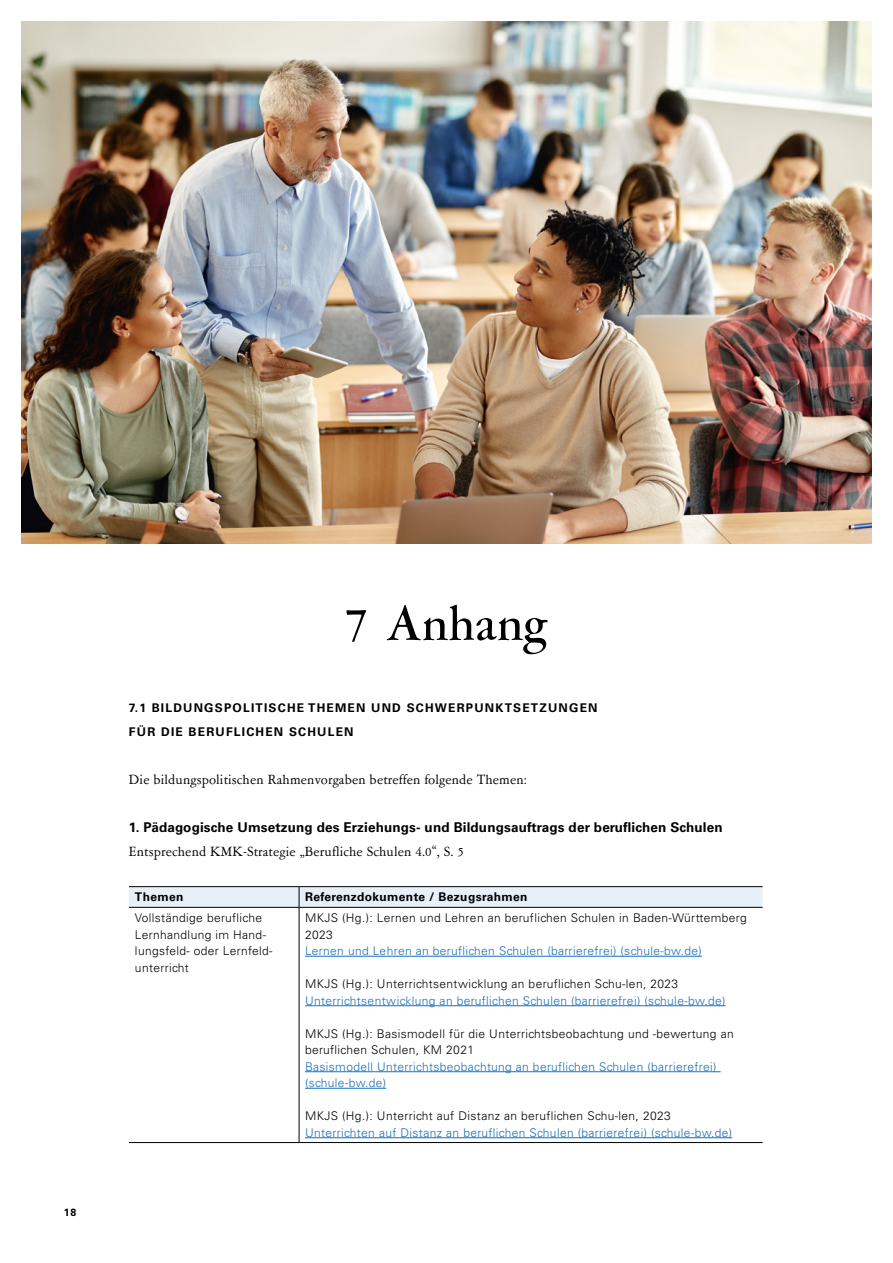
<style>
.page{position:relative;width:893px;height:1263px;background:#fff}
.page>*{position:absolute;margin:0;border:0;box-sizing:border-box;transform-origin:0 0}
.H-Tags_H1_Head36_innen_zent-_Inhalt{font:500 54px "Garamont Amst SHOP";letter-spacing:.02em;color:#000}
.p-Tags_p1_Copy_GarSB_reg{font:15px "Garamont Amst SBOP Rom";letter-spacing:.01em;color:#000}
.p-Tags_p1_Copy_GarSB_reg_ohne_Abstand{font:15px "Garamont Amst SBOP Rom";letter-spacing:.01em;color:#000}
.H-Tags_H3_Subhead_innen_Univers_Bold{font:700 13.5px "Univers LT Std";letter-spacing:.01em;color:#000}
.Tabellen_Zelle_tabelle_light{font:300 12px/16.5px "Univers LT Std";letter-spacing:.03em;color:#000}
.Tabellen_Zelle_tabelle_light-2{font:300 12px/16.5px "Univers LT Std";letter-spacing:.03em;color:#1a70b8}
.H-Tags_H2_Subhead_innen_Univers_Bold_Ver{font:700 12px "Univers LT Std";letter-spacing:.1em;color:#000}
.Tabellen_Kopf_tabelle_bold{font:700 12px "Univers LT Std";letter-spacing:.03em;color:#000}
.t1{font:700 10.5px "Univers LT Std";color:#000}
</style>
<div class="page">
<svg style="left:298px;top:908px;width:435px;height:234px"></svg>
<hr style="left:129px;top:886px;width:170px;height:1px;background:#000">
<hr style="left:299px;top:886px;width:464px;height:1px;background:#000">
<svg style="left:129px;top:887px;width:634px;height:20px;background:#e2ebf3"></svg>
<hr style="left:129px;top:907px;width:170px;height:1px;background:#000">
<hr style="left:299px;top:907px;width:464px;height:1px;background:#000">
<hr style="left:299px;top:908px;width:1px;height:234px;background:#000">
<hr style="left:129px;top:1142px;width:170px;height:1px;background:#000">
<hr style="left:299px;top:1142px;width:464px;height:1px;background:#000">
<hr style="left:305px;top:956px;width:397px;height:1px;background:#1a70b8">
<hr style="left:305px;top:1005px;width:421px;height:1px;background:#1a70b8">
<hr style="left:305px;top:1071px;width:416px;height:1px;background:#1a70b8">
<hr style="left:305px;top:1088px;width:81px;height:1px;background:#1a70b8">
<hr style="left:305px;top:1137px;width:427px;height:1px;background:#1a70b8">
<img style="left:21px;top:21px;width:851px;height:523px">
<p class="t1" style="left:64px;top:1206px;width:14px">18</p>
<h1 class="H-Tags_H1_Head36_innen_zent-_Inhalt" style="left:346px;top:597px;width:203px">7 Anhang</h1>
<h2 class="H-Tags_H2_Subhead_innen_Univers_Bold_Ver" style="left:129px;top:701px;width:470px">7.1 BILDUNGSPOLITISCHE THEMEN UND SCHWERPUNKTSETZUNGEN</h2>
<h2 class="H-Tags_H2_Subhead_innen_Univers_Bold_Ver" style="left:129px;top:725px;width:226px">FÜR DIE BERUFLICHEN SCHULEN</h2>
<p class="p-Tags_p1_Copy_GarSB_reg" style="left:129px;top:772px;width:399px">Die bildungspolitischen Rahmenvorgaben betreffen folgende Themen:</p>
<h3 class="H-Tags_H3_Subhead_innen_Univers_Bold" style="left:129px;top:819px;width:595px">1. Pädagogische Umsetzung des Erziehungs- und Bildungsauftrags der beruflichen Schulen</h3>
<p class="p-Tags_p1_Copy_GarSB_reg_ohne_Abstand" style="left:129px;top:844px;width:336px">Entsprechend KMK-Strategie „Berufliche Schulen 4.0“, S. 5</p>
<p class="Tabellen_Kopf_tabelle_bold" style="left:135px;top:890px;width:50px">Themen</p>
<p class="Tabellen_Kopf_tabelle_bold" style="left:305px;top:890px;width:224px">Referenzdokumente / Bezugsrahmen</p>
<p class="Tabellen_Zelle_tabelle_light" style="left:135px;top:909px;width:139px">Vollständige berufliche<br>Lernhandlung im Hand&shy;lungsfeld- oder Lernfeld&shy;unterricht</p>
<p class="Tabellen_Zelle_tabelle_light" style="left:305px;top:909px;width:443px">MKJS (Hg.): Lernen und Lehren an beruflichen Schulen in Baden-Württemberg<br>2023</p>
<p class="Tabellen_Zelle_tabelle_light-2" style="left:305px;top:942px;width:398px">Lernen und Lehren an beruflichen Schulen (barrierefrei) (schule-bw.de)</p>
<p class="Tabellen_Zelle_tabelle_light" style="left:305px;top:975px;width:375px">MKJS (Hg.): Unterrichtsentwicklung an beruflichen Schu-len, 2023</p>
<p class="Tabellen_Zelle_tabelle_light-2" style="left:305px;top:992px;width:422px">Unterrichtsentwicklung an beruflichen Schulen (barrierefrei) (schule-bw.de)</p>
<p class="Tabellen_Zelle_tabelle_light" style="left:305px;top:1025px;width:430px">MKJS (Hg.): Basismodell für die Unterrichtsbeobachtung und -bewertung an beruflichen Schulen, KM 2021</p>
<p class="Tabellen_Zelle_tabelle_light-2" style="left:305px;top:1058px;width:413px">Basismodell Unterrichtsbeobachtung an beruflichen Schulen (barrierefrei) (schule-bw.de)</p>
<p class="Tabellen_Zelle_tabelle_light" style="left:305px;top:1107px;width:367px">MKJS (Hg.): Unterricht auf Distanz an beruflichen Schu-len, 2023</p>
<p class="Tabellen_Zelle_tabelle_light-2" style="left:305px;top:1124px;width:429px">Unterrichten auf Distanz an beruflichen Schulen (barrierefrei) (schule-bw.de)</p>
</div>
